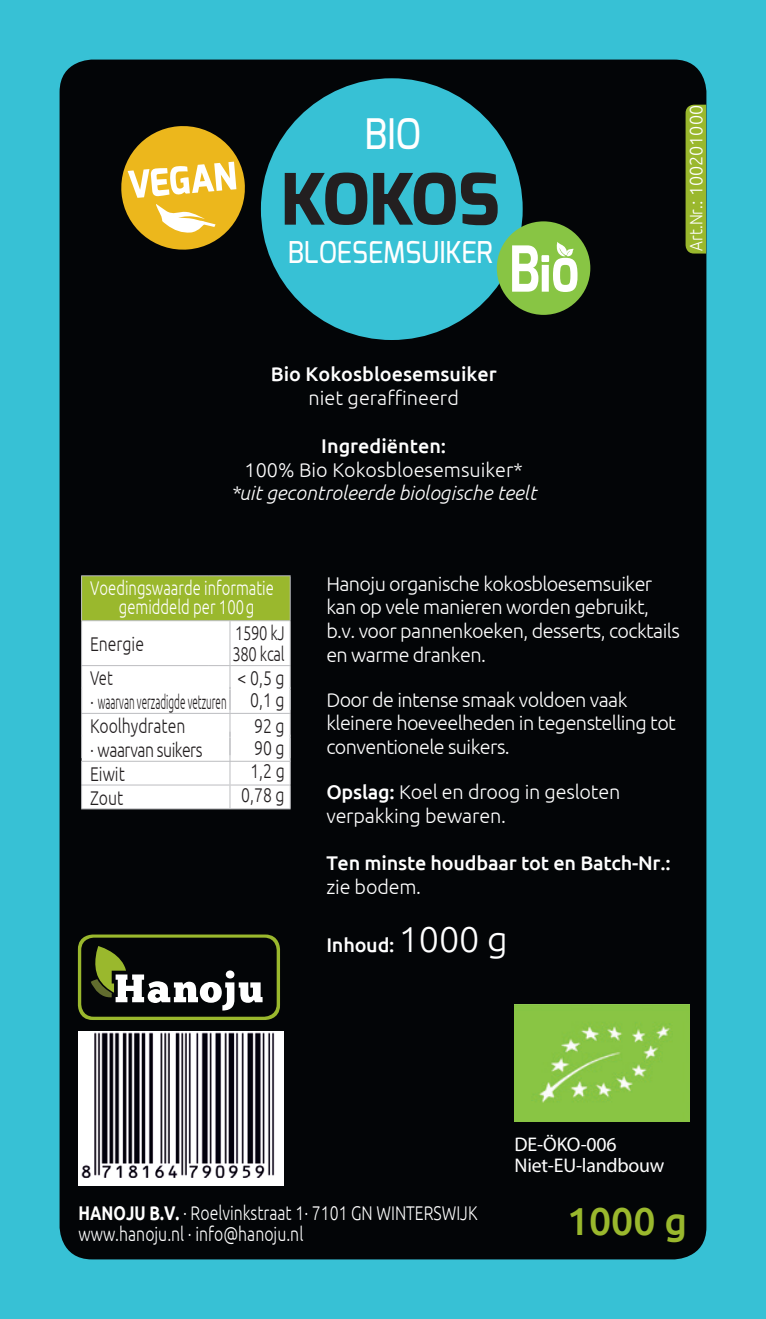
<style>
.page{position:relative;width:766px;height:1319px;background:#fff}
.page>*{position:absolute;margin:0;border:0;box-sizing:border-box;transform-origin:0 0}
.t1{font:800 70.5px "Exo";letter-spacing:-.03em;color:#231f20}
.t2{font:500 42px "Exo";color:#fff;scale:.9 1}
.t3{font:500 39px "Ubuntu";color:#9ab82d}
.t4{font:500 30px "Exo";color:#fff;scale:.9 1}
.t5{font:300 19.8px/23.7px "Ubuntu";letter-spacing:-.03em;color:#fff}
.t6{font:500 19.8px "Ubuntu";color:#fff}
.t7{font:300 19.8px/23.7px "Ubuntu";color:#231f20;text-align:justify;scale:.8 1}
.t8{font:300 19.8px/21px "Ubuntu";color:#fff;scale:.8 1}
.t9{font:300 19.8px/23.7px "Ubuntu";letter-spacing:-.01em;color:#fff}
.t10{font:300 19.8px "Ubuntu";color:#fff}
.t11{font:300 19.8px/18.3px "Ubuntu";color:#fff;text-align:center;scale:.75 1}
.t12{font:italic 300 19.8px "Ubuntu";color:#fff}
.t13{font:19.8px/21px "Myriad Pro";letter-spacing:-.01em;color:#fff}
.t14{font:300 19.8px "Ubuntu";letter-spacing:-.03em;color:#231f20;scale:.8 1}
.t15{font:300 19.8px/21px "Ubuntu";letter-spacing:-.02em;color:#231f20;scale:.75 1}
.t16{font:300 19.8px "Ubuntu";color:#231f20;scale:.75 1}
.t17{font:300 18px "Ubuntu";color:#fff;scale:.85 1}
.s1{font-weight:500}
.s2{font-weight:300;font-size:36px}
.s3{font-weight:700}
</style>
<div class="page">
<div style="left:0;top:0;width:765px;height:1318px;background:#37c1d5"></div>
<div style="left:60px;top:60px;width:646px;height:1199px;background:#030507;border-radius:32px"></div>
<div style="left:685px;top:105px;width:20px;height:148px;background:#9ab82d"></div>
<svg style="left:78px;top:934px;width:202px;height:85px;background:#809926"></svg>
<div style="left:81px;top:937px;width:195px;height:79px;background:#030507;border-radius:13px"></div>
<svg style="left:91px;top:946px;width:171px;height:64px"></svg>
<img style="left:514px;top:1004px;width:175px;height:117px">
<div style="left:82px;top:575px;width:208px;height:45px;background:#9ab82d"></div>
<hr style="left:81px;top:575px;width:128px;height:1px;background:#bcbdc0">
<hr style="left:81px;top:576px;width:1px;height:44px;background:#bcbdc0">
<hr style="left:209px;top:575px;width:81px;height:1px;background:#bcbdc0">
<hr style="left:289px;top:576px;width:1px;height:44px;background:#bcbdc0">
<hr style="left:81px;top:808px;width:128px;height:1px;background:#bcbdc0">
<hr style="left:209px;top:808px;width:81px;height:1px;background:#bcbdc0">
<div style="left:261px;top:78px;width:261px;height:262px;background:#37c1d5;border-radius:50%"></div>
<svg style="left:121px;top:126px;width:124px;height:124px"></svg>
<div style="left:496px;top:221px;width:94px;height:94px;background:#88c544;border-radius:50%"></div>
<svg style="left:512px;top:245px;width:26px;height:46px"></svg>
<svg style="left:553px;top:242px;width:24px;height:50px"></svg>
<div style="left:541px;top:255px;width:8px;height:7px;background:#fff"></div>
<div style="left:541px;top:265px;width:7px;height:26px;background:#fff"></div>
<div style="left:81px;top:620px;width:209px;height:188px;background:#fff"></div>
<img style="left:79px;top:1031px;width:205px;height:154px">
<h2 class="t2" style="left:364px;top:107px;width:64px">BIO</h2>
<h1 class="t1" style="left:281px;top:154px;width:220px">KOKOS</h1>
<h3 class="t4" style="left:287px;top:233px;width:229px">BLOESEMSUIKER</h3>
<p class="t17" style="left:685px;top:250px;width:173px;rotate:-90deg">Art.Nr.: 100201000</p>
<p class="t6" style="left:270px;top:362px;width:228px">Bio Kokosbloesemsuiker</p>
<p class="t10" style="left:308px;top:386px;width:152px">niet geraffineerd</p>
<p class="t6" style="left:321px;top:433px;width:126px">Ingrediënten:</p>
<p class="t10" style="left:244px;top:457px;width:280px">100% Bio Kokosbloesemsuiker*</p>
<p class="t12" style="left:231px;top:481px;width:307px">*uit gecontroleerde biologische teelt</p>
<p class="t11" style="left:90px;top:578px;width:246px">Voedingswaarde informatie gemiddeld per 100 g</p>
<p class="t7" style="left:90px;top:631px;width:69px">Energie</p>
<p class="t15" style="left:232px;top:622px;width:71px">1590 kJ<br>380 kcal</p>
<p class="t16" style="left:90px;top:666px;width:32px">Vet</p>
<p class="t7" style="left:90px;top:666px;width:244px;text-indent:147px">&lt; 0,5 g · waarvan verzadigde vetzuren 0,1 g Koolhydraten</p>
<p class="t7" style="left:254px;top:713px;width:40px">92 g</p>
<p class="t14" style="left:90px;top:737px;width:142px">· waarvan suikers</p>
<p class="t7" style="left:254px;top:735px;width:40px">90 g</p>
<p class="t7" style="left:90px;top:761px;width:45px">Eiwit</p>
<p class="t7" style="left:250px;top:758px;width:45px">1,2 g</p>
<p class="t7" style="left:90px;top:785px;width:43px">Zout</p>
<p class="t7" style="left:241px;top:782px;width:56px">0,78 g</p>
<p class="t5" style="left:326px;top:571px;width:355px">Hanoju organische kokosbloesemsuiker kan op vele manieren worden gebruikt, b.v. voor pannenkoeken, desserts, cocktails en warme dranken.</p>
<p class="t5" style="left:326px;top:687px;width:351px">Door de intense smaak voldoen vaak kleinere hoeveelheden in tegenstelling tot conventionele suikers.</p>
<p class="t9" style="left:326px;top:779px;width:295px"><span class="s1">Opslag:</span> Koel en droog in gesloten verpakking bewaren.</p>
<p class="t6" style="left:326px;top:850px;width:346px">Ten minste houdbaar tot en Batch-Nr.:</p>
<p class="t9" style="left:326px;top:874px;width:96px">zie bodem.</p>
<p class="t6" style="left:326px;top:932px;width:183px">Inhoud: <span class="s2">1000 g</span></p>
<p class="t13" style="left:514px;top:1132px;width:151px">DE-ÖKO-006<br>Niet-EU-landbouw</p>
<p class="t8" style="left:78px;top:1201px;width:500px"><span class="s3">HANOJU B.V.</span> · Roelvinkstraat 1· 7101 GN WINTERSWIJK www.hanoju.nl · info@hanoju.nl</p>
<h3 class="t3" style="left:566px;top:1195px;width:122px">1000 g</h3>
</div>
